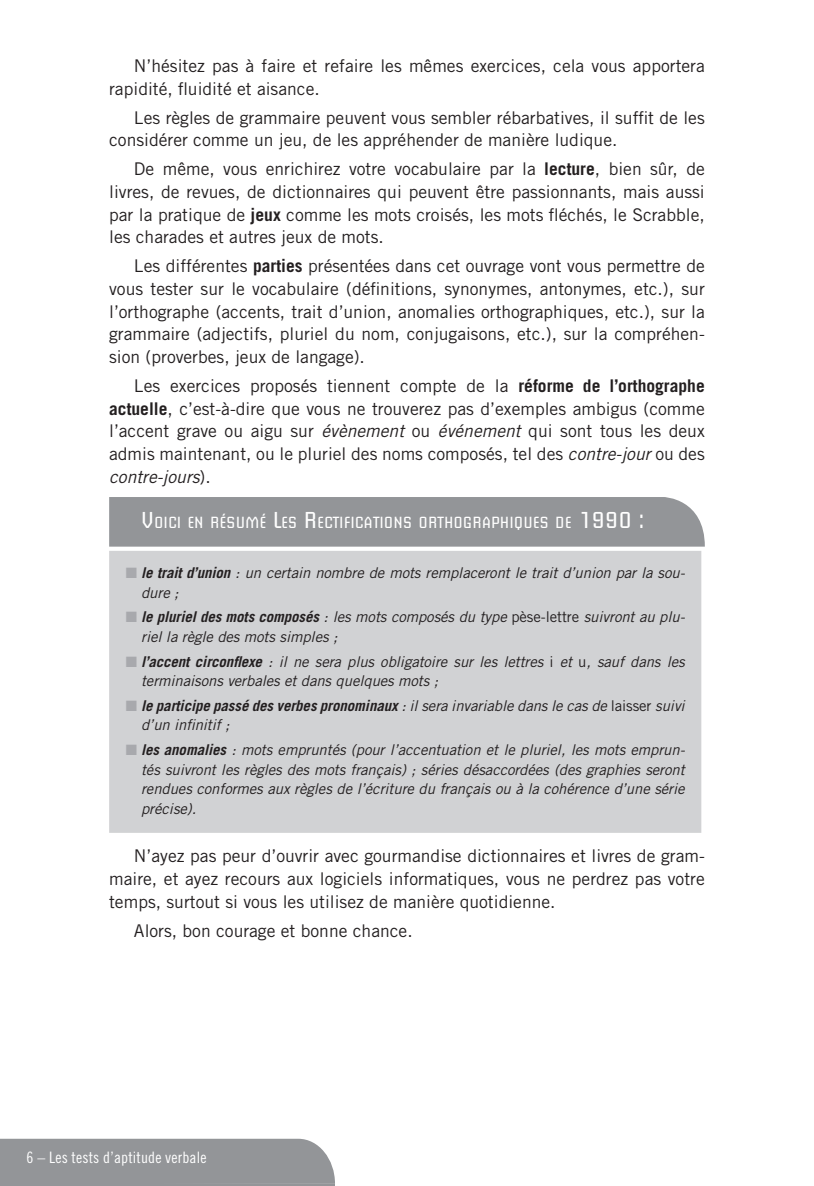
<style>
.page{position:relative;width:814px;height:1186px;background:#fff}
.page>*{position:absolute;margin:0;border:0;box-sizing:border-box;transform-origin:0 0}
.t1{font:17.5px/22.8px "Trade Gothic LT Std";color:#231f20;text-align:justify}
.t2{font:15.92px "Briem Akademi Std";color:#fff}
.t3{font:15.75px "Trade Gothic LT Std Cn 18";letter-spacing:.01em;color:#fff}
.t4{font:italic 14.88px/19.6px "Trade Gothic LT Std";letter-spacing:-.005em;color:#231f20}
.s1{font-weight:700}
.s2{font-style:italic}
.s3{font-size:22.75px}
.s4{color:#a8a9ad}
.s5{font-style:normal}
</style>
<div class="page">
<div style="left:0;top:1139px;width:335px;height:45px;background:#939598"></div>
<hr style="left:0;top:1184px;width:335px;height:2px;background:#939598">
<div style="left:109px;top:497px;width:595px;height:50px;background:#939598"></div>
<div style="left:109px;top:551px;width:592px;height:282px;background:#d1d2d4"></div>
<p class="t1" style="left:109px;top:56px;width:597px;text-indent:25px">N’hésitez pas à faire et refaire les mêmes exercices, cela vous apportera rapidité, fluidité et aisance.</p>
<p class="t1" style="left:109px;top:108px;width:597px;text-indent:25px">Les règles de grammaire peuvent vous sembler rébarbatives, il suffit de les considérer comme un jeu, de les appréhender de manière ludique.</p>
<p class="t1" style="left:109px;top:159px;width:597px;text-indent:25px">De même, vous enrichirez votre vocabulaire par la <span class="s1">lecture</span>, bien sûr, de livres, de revues, de dictionnaires qui peuvent être passionnants, mais aussi par la pratique de <span class="s1">jeux</span> comme les mots croisés, les mots fléchés, le Scrabble, les charades et autres jeux de mots.</p>
<p class="t1" style="left:109px;top:256px;width:597px;text-indent:25px">Les différentes <span class="s1">parties</span> présentées dans cet ouvrage vont vous permettre de vous tester sur le vocabulaire (définitions, synonymes, antonymes, etc.), sur l’orthographe (accents, trait d’union, anomalies orthographiques, etc.), sur la grammaire (adjectifs, pluriel du nom, conjugaisons, etc.), sur la compréhen&shy;sion (proverbes, jeux de langage).</p>
<p class="t1" style="left:109px;top:376px;width:597px;text-indent:25px">Les exercices proposés tiennent compte de la <span class="s1">réforme de l’orthographe actuelle</span>, c’est-à-dire que vous ne trouverez pas d’exemples ambigus (comme l’accent grave ou aigu sur <span class="s2">évènement</span> ou <span class="s2">événement</span> qui sont tous les deux admis maintenant, ou le pluriel des noms composés, tel des <span class="s2">contre-jour</span> ou des <span class="s2">contre-jours</span>).</p>
<p class="t2" style="left:141px;top:516px;width:505px"><span class="s3">V</span>OICI EN RÉSUMÉ <span class="s3">L</span>ES <span class="s3">R</span>ECTIFICATIONS ORTHOGRAPHIQUES DE <span class="s3">1990 :</span></p>
<p class="t4" style="left:141px;top:564px;width:545px;text-indent:-15px"><span class="s4">■</span> <span class="s1">le trait d’union</span> : un certain nombre de mots remplaceront le trait d’union par la sou&shy;dure ;</p>
<p class="t4" style="left:141px;top:608px;width:545px;text-indent:-15px"><span class="s4">■</span> <span class="s1">le pluriel des mots composés</span> : les mots composés du type <span class="s5">pèse-lettre</span> suivront au plu&shy;riel la règle des mots simples ;</p>
<p class="t4" style="left:141px;top:653px;width:545px;text-indent:-15px"><span class="s4">■</span> <span class="s1">l’accent circonflexe</span> : il ne sera plus obligatoire sur les lettres <span class="s5">i</span> et <span class="s5">u</span>, sauf dans les terminaisons verbales et dans quelques mots ;</p>
<p class="t4" style="left:141px;top:697px;width:545px;text-indent:-15px"><span class="s4">■</span> <span class="s1">le participe passé des verbes pronominaux</span> : il sera invariable dans le cas de <span class="s5">laisser</span> suivi d’un infinitif ;</p>
<p class="t4" style="left:141px;top:741px;width:545px;text-align:justify;text-indent:-15px"><span class="s4">■</span> <span class="s1">les anomalies</span> : mots empruntés (pour l’accentuation et le pluriel, les mots emprun&shy;tés suivront les règles des mots français) ; séries désaccordées (des graphies seront rendues conformes aux règles de l’écriture du français ou à la cohérence d’une série précise).</p>
<p class="t1" style="left:109px;top:846px;width:597px;text-indent:25px">N’ayez pas peur d’ouvrir avec gourmandise dictionnaires et livres de gram&shy;maire, et ayez recours aux logiciels informatiques, vous ne perdrez pas votre temps, surtout si vous les utilisez de manière quotidienne.</p>
<p class="t1" style="left:134px;top:920px;width:280px">Alors, bon courage et bonne chance.</p>
<p class="t3" style="left:27px;top:1151px;width:181px">6 – Les tests d’aptitude verbale</p>
</div>
